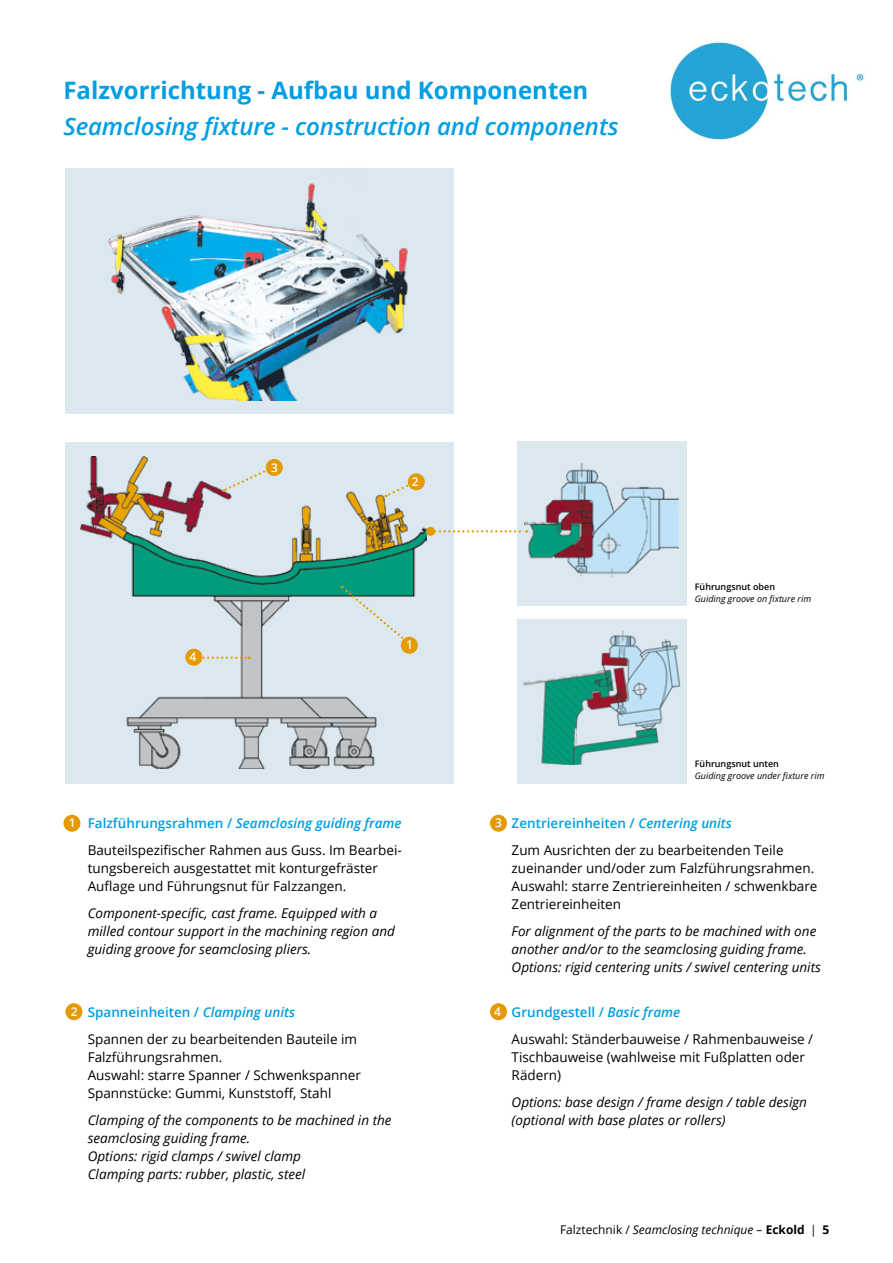
<style>
.page{position:relative;width:893px;height:1263px;background:#fff}
.page>*{position:absolute;margin:0;border:0;box-sizing:border-box;transform-origin:0 0}
.t1{font:italic 600 24px "Open Sans";letter-spacing:-.005em;color:#009ee3}
.t2{font:700 24px "Open Sans";color:#009ee3}
.t3{font:13.5px/18px "Open Sans";color:#000}
.t4{font:italic 13.5px/18px "Open Sans";color:#000}
.t5{font:italic 12px "Open Sans";color:#000}
.t6{font:600 12px "Open Sans";color:#fff}
.t7{font:italic 9px "Open Sans";color:#000}
.t8{font:600 9px "Open Sans";color:#000}
.s1{font-weight:600;color:#009ee3}
.s2{font-weight:600;font-style:italic;color:#009ee3}
.s3{font-style:normal}
.s4{font-weight:700;font-style:normal}
</style>
<div class="page">
<div style="left:517px;top:442px;width:169px;height:164px;background:#dce8ef"></div>
<img style="left:524px;top:464px;width:154px;height:113px">
<div style="left:65px;top:168px;width:389px;height:246px;background:#dce8ef"></div>
<img style="left:108px;top:183px;width:300px;height:217px">
<div style="left:65px;top:442px;width:389px;height:341px;background:#dce8ef"></div>
<img style="left:80px;top:456px;width:347px;height:312px">
<svg style="left:340px;top:585px;width:74px;height:63px"></svg>
<div style="left:401px;top:637px;width:17px;height:17px;background:#e49a00;border-radius:50%"></div>
<svg style="left:222px;top:462px;width:56px;height:31px"></svg>
<div style="left:266px;top:459px;width:17px;height:17px;background:#e49a00;border-radius:50%"></div>
<svg style="left:202px;top:657px;width:48px;height:2px"></svg>
<div style="left:185px;top:649px;width:17px;height:17px;background:#e49a00;border-radius:50%"></div>
<svg style="left:435px;top:530px;width:92px;height:2px"></svg>
<div style="left:426px;top:527px;width:9px;height:9px;background:#e49a00;border-radius:50%"></div>
<div style="left:63px;top:815px;width:17px;height:17px;background:#e49a00;border-radius:50%"></div>
<div style="left:65px;top:1003px;width:17px;height:17px;background:#e49a00;border-radius:50%"></div>
<svg style="left:385px;top:477px;width:36px;height:21px"></svg>
<div style="left:490px;top:815px;width:17px;height:17px;background:#e49a00;border-radius:50%"></div>
<div style="left:490px;top:1003px;width:17px;height:17px;background:#e49a00;border-radius:50%"></div>
<div style="left:408px;top:473px;width:17px;height:17px;background:#e49a00;border-radius:50%"></div>
<div style="left:517px;top:619px;width:169px;height:164px;background:#dce8ef"></div>
<img style="left:523px;top:630px;width:158px;height:134px">
<img style="left:669px;top:41px;width:196px;height:99px">
<h1 class="t2" style="left:63px;top:74px;width:526px">Falzvorrichtung - Aufbau und Komponenten</h1>
<h1 class="t1" style="left:63px;top:110px;width:557px">Seamclosing fixture - construction and components</h1>
<p class="t6" style="left:189px;top:649px;width:8px">4</p>
<p class="t6" style="left:271px;top:459px;width:8px">3</p>
<p class="t6" style="left:412px;top:473px;width:8px">2</p>
<p class="t6" style="left:406px;top:637px;width:8px">1</p>
<p class="t6" style="left:69px;top:815px;width:8px">1</p>
<p class="t3" style="left:88px;top:810px;width:316px;line-height:27px"><span class="s1">Falzführungsrahmen /</span> <span class="s2">Seamclosing guiding frame<br></span>Bauteilspezifischer Rahmen aus Guss. Im Bearbei-</p>
<p class="t3" style="left:88px;top:859px;width:292px">tungsbereich ausgestattet mit konturgefräster<br>Auflage und Führungsnut für Falzzangen.</p>
<p class="t4" style="left:88px;top:904px;width:309px">Component-specific, cast frame. Equipped with a milled contour support in the machining region and guiding groove for seamclosing pliers.</p>
<p class="t6" style="left:71px;top:1003px;width:8px">2</p>
<p class="t3" style="left:88px;top:999px;width:271px;line-height:27px"><span class="s1">Spanneinheiten /</span> <span class="s2">Clamping units<br></span>Spannen der zu bearbeitenden Bauteile im</p>
<p class="t3" style="left:88px;top:1048px;width:275px">Falzführungsrahmen.<br>Auswahl: starre Spanner / Schwenkspanner<br>Spannstücke: Gummi, Kunststoff, Stahl</p>
<p class="t4" style="left:88px;top:1111px;width:305px">Clamping of the components to be machined in the seamclosing guiding frame.<br>Options: rigid clamps / swivel clamp<br>Clamping parts: rubber, plastic, steel</p>
<p class="t8" style="left:695px;top:580px;width:82px">Führungsnut oben</p>
<p class="t7" style="left:695px;top:592px;width:118px">Guiding groove on fixture rim</p>
<p class="t8" style="left:695px;top:758px;width:86px">Führungsnut unten</p>
<p class="t7" style="left:695px;top:770px;width:131px">Guiding groove under fixture rim</p>
<p class="t6" style="left:495px;top:815px;width:8px">3</p>
<p class="t6" style="left:494px;top:1003px;width:8px">4</p>
<p class="t3" style="left:512px;top:810px;width:273px;line-height:27px"><span class="s1">Zentriereinheiten /</span> <span class="s2">Centering units<br></span>Zum Ausrichten der zu bearbeitenden Teile</p>
<p class="t3" style="left:512px;top:859px;width:307px">zueinander und/oder zum Falzführungsrahmen.<br>Auswahl: starre Zentriereinheiten / schwenkbare<br>Zentriereinheiten</p>
<p class="t4" style="left:512px;top:922px;width:311px">For alignment of the parts to be machined with one another and/or to the seamclosing guiding frame.<br>Options: rigid centering units / swivel centering units</p>
<p class="t3" style="left:512px;top:999px;width:303px;line-height:27px"><span class="s1">Grundgestell /</span> <span class="s2">Basic frame<br></span>Auswahl: Ständerbauweise / Rahmenbauweise /</p>
<p class="t3" style="left:512px;top:1048px;width:295px">Tischbauweise (wahlweise mit Fußplatten oder<br>Rädern)</p>
<p class="t4" style="left:512px;top:1093px;width:297px">Options: base design / frame design / table design (optional with base plates or rollers)</p>
<p class="t5" style="left:560px;top:1221px;width:271px"><span class="s3">Falztechnik /</span> Seamclosing technique <span class="s3">–</span> <span class="s4">Eckold</span> <span class="s3">|</span> <span class="s4">5</span></p>
</div>
